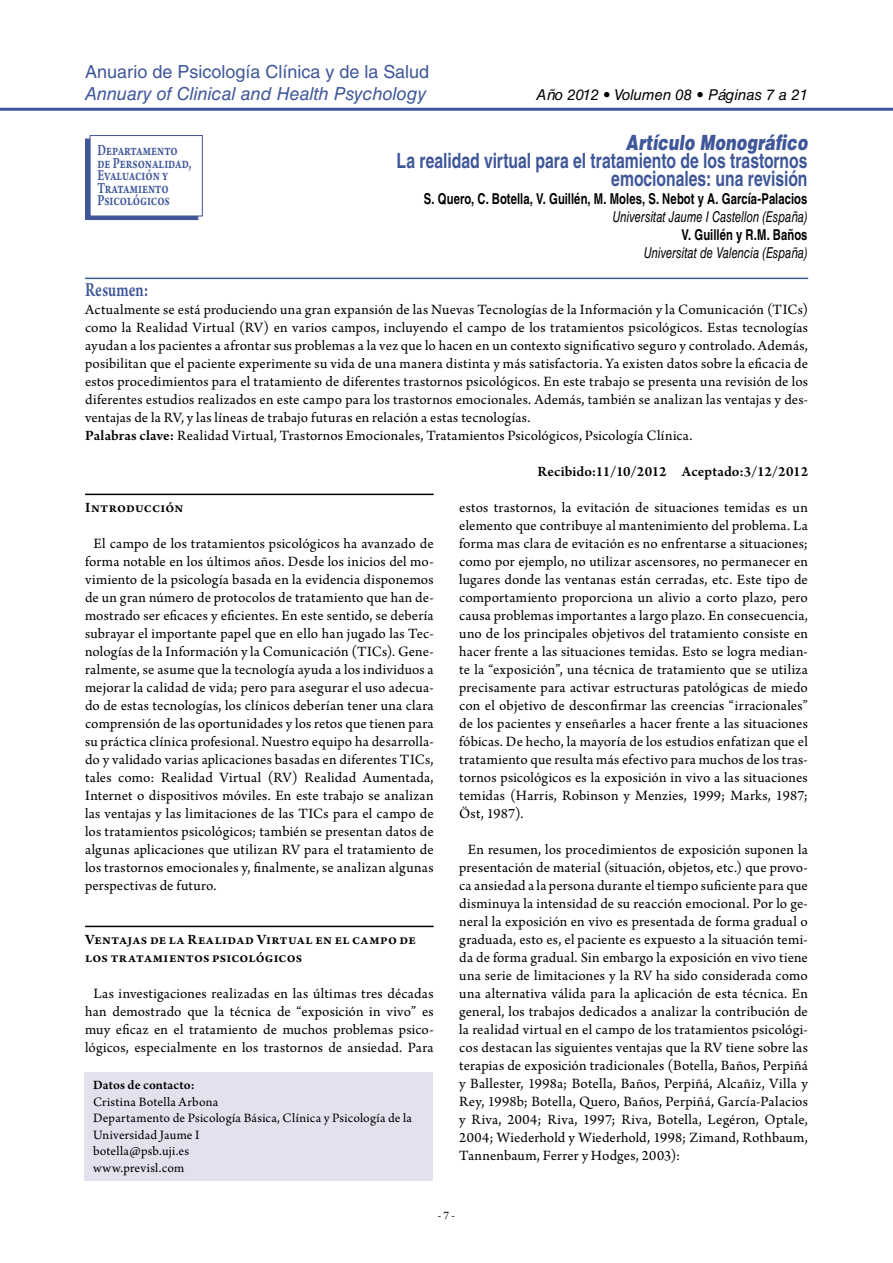
<style>
.page{position:relative;width:893px;height:1263px;background:#fff}
.page>*{position:absolute;margin:0;border:0;box-sizing:border-box;transform-origin:0 0}
.t1{font:700 21px/18px "Helvetica LT Std";letter-spacing:-.005em;color:#3f5799;text-align:right;scale:.75 1}
.t2{font:italic 900 21px "Helvetica LT Std";letter-spacing:.005em;color:#3f5799;scale:.75 1}
.t3{font:600 21px "Arno Pro";color:#3f5799;scale:.75 1}
.t4{font:18px "Helvetica LT Std";color:#3f5799}
.t5{font:italic 18px "Helvetica LT Std";color:#3f5799}
.t6{font:600 16.2px/12.6px "Arno Pro";letter-spacing:-.005em;color:#3f5799;scale:.75 1}
.t7{font:15px/18px "Arno Pro";letter-spacing:.01em;color:#000;text-align:justify}
.t8{font:600 15px/18px "Arno Pro";letter-spacing:.015em;color:#000}
.t9{font:700 15px "Helvetica LT Std";letter-spacing:.005em;color:#000;scale:.75 1}
.t10{font:italic 15px "Helvetica LT Std";color:#000;scale:.75 1}
.t11{font:italic 15px "Helvetica LT Std";color:#000}
.t12{font:13.5px/16.5px "Arno Pro";letter-spacing:.015em;color:#000}
.t13{font:600 13.5px "Arno Pro";color:#000}
.t14{font:12px "Arno Pro";color:#000}
.s1{font-weight:600}
</style>
<div class="page">
<div style="left:85px;top:139px;width:113px;height:81px;background:#3f5799"></div>
<div style="left:90px;top:135px;width:113px;height:82px;background:#fff;border:1px solid #3f5799"></div>
<hr style="left:0;top:108px;width:893px;height:3px;background:#3f5799">
<hr style="left:85px;top:278px;width:723px;height:1px;background:#3f5799">
<hr style="left:85px;top:494px;width:349px;height:1px;background:#000">
<hr style="left:85px;top:926px;width:349px;height:1px;background:#000">
<div style="left:85px;top:1072px;width:348px;height:108px;background:#e2e2ef"></div>
<p class="t4" style="left:85px;top:62px;width:345px">Anuario de Psicología Clínica y de la Salud</p>
<p class="t5" style="left:85px;top:83px;width:343px">Annuary of Clinical and Health Psychology</p>
<p class="t11" style="left:537px;top:86px;width:273px">Año 2012 • Volumen 08 • Páginas 7 a 21</p>
<p class="t6" style="left:97px;top:145px;width:127px">Departamento de Personalidad,<br>Evaluación y<br>Tratamiento<br>Psicológicos</p>
<h1 class="t2" style="left:626px;top:129px;width:244px">Artículo Monográfico</h1>
<h1 class="t1" style="left:397px;top:151px;width:549px">La realidad virtual para el tratamiento de los trastornos emocionales: una revisión</h1>
<p class="t9" style="left:424px;top:190px;width:513px">S. Quero, C. Botella, V. Guillén, M. Moles, S. Nebot y A. García-Palacios</p>
<p class="t10" style="left:612px;top:208px;width:262px">Universitat Jaume I Castellon (España)</p>
<p class="t9" style="left:681px;top:226px;width:170px">V. Guillén y R.M. Baños</p>
<p class="t10" style="left:644px;top:244px;width:220px">Universitat de Valencia (España)</p>
<h1 class="t3" style="left:85px;top:278px;width:86px">Resumen:</h1>
<p class="t7" style="left:85px;top:301px;width:725px;text-align:left">Actualmente se está produciendo una gran expansión de las Nuevas Tecnologías de la Información y la Comunicación (TICs) como la Realidad Virtual (RV) en varios campos, incluyendo el campo de los tratamientos psicológicos. Estas tecnologías ayudan a los pacientes a afrontar sus problemas a la vez que lo hacen en un contexto significativo seguro y controlado. Además, posibilitan que el paciente experimente su vida de una manera distinta y más satisfactoria. Ya existen datos sobre la eficacia de estos procedimientos para el tratamiento de diferentes trastornos psicológicos. En este trabajo se presenta una revisión de los diferentes estudios realizados en este campo para los trastornos emocionales. Además, también se analizan las ventajas y des&shy;ventajas de la RV, y las líneas de trabajo futuras en relación a estas tecnologías.<br><span class="s1">Palabras clave:</span> Realidad Virtual, Trastornos Emocionales, Tratamientos Psicológicos, Psicología Clínica.</p>
<p class="t8" style="left:537px;top:463px;width:272px">Recibido:11/10/2012 Aceptado:3/12/2012</p>
<p class="t8" style="left:85px;top:499px;width:100px">Introducción</p>
<p class="t7" style="left:85px;top:535px;width:350px;text-indent:9px">El campo de los tratamientos psicológicos ha avanzado de forma notable en los últimos años. Desde los inicios del mo&shy;vimiento de la psicología basada en la evidencia disponemos de un gran número de protocolos de tratamiento que han de&shy;mostrado ser eficaces y eficientes. En este sentido, se debería subrayar el importante papel que en ello han jugado las Tec&shy;nologías de la Información y la Comunicación (TICs). Gene&shy;ralmente, se asume que la tecnología ayuda a los individuos a mejorar la calidad de vida; pero para asegurar el uso adecua&shy;do de estas tecnologías, los clínicos deberían tener una clara comprensión de las oportunidades y los retos que tienen para su práctica clínica profesional. Nuestro equipo ha desarrolla&shy;do y validado varias aplicaciones basadas en diferentes TICs, tales como: Realidad Virtual (RV) Realidad Aumentada, Internet o dispositivos móviles. En este trabajo se analizan las ventajas y las limitaciones de las TICs para el campo de los tratamientos psicológicos; también se presentan datos de algunas aplicaciones que utilizan RV para el tratamiento de los trastornos emocionales y, finalmente, se analizan algunas perspectivas de futuro.</p>
<p class="t8" style="left:85px;top:931px;width:332px">Ventajas de la Realidad Virtual en el campo de los tratamientos psicológicos</p>
<p class="t7" style="left:85px;top:985px;width:350px;text-align:center">Las investigaciones realizadas en las últimas tres décadas han demostrado que la técnica de “exposición in vivo” es muy eficaz en el tratamiento de muchos problemas psico&shy;lógicos, especialmente en los trastornos de ansiedad. Para</p>
<p class="t13" style="left:93px;top:1077px;width:103px">Datos de contacto:</p>
<p class="t12" style="left:93px;top:1094px;width:320px">Cristina Botella Arbona<br>Departamento de Psicología Básica, Clínica y Psicología de la<br>Universidad Jaume I<br>botella@psb.uji.es<br>www.previsl.com</p>
<p class="t7" style="left:459px;top:499px;width:350px">estos trastornos, la evitación de situaciones temidas es un elemento que contribuye al mantenimiento del problema. La forma mas clara de evitación es no enfrentarse a situaciones; como por ejemplo, no utilizar ascensores, no permanecer en lugares donde las ventanas están cerradas, etc. Este tipo de comportamiento proporciona un alivio a corto plazo, pero causa problemas importantes a largo plazo. En consecuencia, uno de los principales objetivos del tratamiento consiste en hacer frente a las situaciones temidas. Esto se logra median&shy;te la “exposición”, una técnica de tratamiento que se utiliza precisamente para activar estructuras patológicas de miedo con el objetivo de desconfirmar las creencias “irracionales” de los pacientes y enseñarles a hacer frente a las situaciones fóbicas. De hecho, la mayoría de los estudios enfatizan que el tratamiento que resulta más efectivo para muchos de los tras&shy;tornos psicológicos es la exposición in vivo a las situaciones temidas (Harris, Robinson y Menzies, 1999; Marks, 1987; Öst, 1987).</p>
<p class="t7" style="left:459px;top:841px;width:350px;text-indent:9px">En resumen, los procedimientos de exposición suponen la presentación de material (situación, objetos, etc.) que provo&shy;ca ansiedad a la persona durante el tiempo suficiente para que disminuya la intensidad de su reacción emocional. Por lo ge&shy;neral la exposición en vivo es presentada de forma gradual o graduada, esto es, el paciente es expuesto a la situación temi&shy;da de forma gradual. Sin embargo la exposición en vivo tiene una serie de limitaciones y la RV ha sido considerada como una alternativa válida para la aplicación de esta técnica. En general, los trabajos dedicados a analizar la contribución de la realidad virtual en el campo de los tratamientos psicológi&shy;cos destacan las siguientes ventajas que la RV tiene sobre las terapias de exposición tradicionales (Botella, Baños, Perpiñá y Ballester, 1998a; Botella, Baños, Perpiñá, Alcañiz, Villa y Rey, 1998b; Botella, Quero, Baños, Perpiñá, García-Palacios y Riva, 2004; Riva, 1997; Riva, Botella, Legéron, Optale, 2004; Wiederhold y Wiederhold, 1998; Zimand, Rothbaum, Tannenbaum, Ferrer y Hodges, 2003):</p>
<p class="t14" style="left:438px;top:1208px;width:19px">- 7 -</p>
</div>
